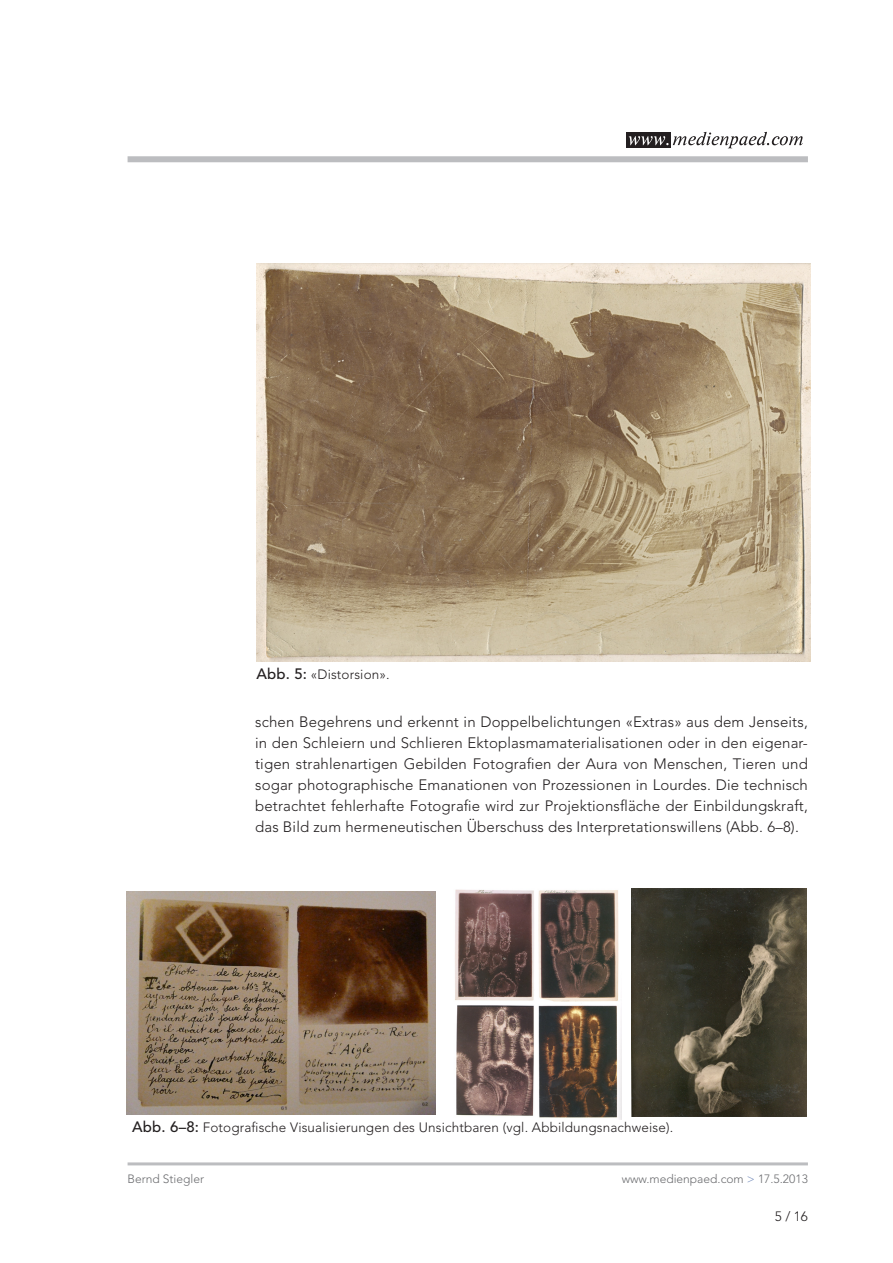
<style>
.page{position:relative;width:893px;height:1263px;background:#fff}
.page>*{position:absolute;margin:0;border:0;box-sizing:border-box;transform-origin:0 0}
.t1{font:300 15px/21px "Avenir LT Std";letter-spacing:.01em;color:#231f20;text-align:justify}
.t2{font:300 13.5px "Avenir LT Std";letter-spacing:.01em;color:#231f20}
.t3{font:300 12px "Avenir LT Std";color:#6c6d70}
.s1{font-weight:500;font-size:15px}
.s2{color:#748cbb}
</style>
<div class="page">
<div style="left:128px;top:156px;width:680px;height:6px;background:#bcbdc0"></div>
<hr style="left:128px;top:1162px;width:680px;height:3px;background:#bcbdc0">
<div style="left:626px;top:133px;width:45px;height:15px;background:#231f20"></div>
<svg style="left:629px;top:132px;width:174px;height:16px"></svg>
<img style="left:256px;top:264px;width:554px;height:398px">
<img style="left:126px;top:891px;width:310px;height:223px">
<img style="left:455px;top:889px;width:166px;height:230px">
<img style="left:631px;top:889px;width:175px;height:227px">
<p class="t2" style="left:256px;top:667px;width:135px"><span class="s1">Abb. 5:</span> «Distorsion».</p>
<p class="t1" style="left:255px;top:711px;width:554px">schen Begehrens und erkennt in Doppelbelichtungen «Extras» aus dem Jenseits, in den Schleiern und Schlieren Ektoplasmamaterialisationen oder in den eigenar&shy;tigen strahlenartigen Gebilden Fotografien der Aura von Menschen, Tieren und sogar photographische Emanationen von Prozessionen in Lourdes. Die technisch betrachtet fehlerhafte Fotografie wird zur Projektionsfläche der Einbildungskraft, das Bild zum hermeneutischen Überschuss des Interpretationswillens (Abb. 6–8).</p>
<p class="t2" style="left:132px;top:1119px;width:542px"><span class="s1">Abb. 6–8:</span> Fotografische Visualisierungen des Unsichtbaren (vgl. Abbildungsnachweise).</p>
<p class="t3" style="left:128px;top:1171px;width:78px">Bernd Stiegler</p>
<p class="t3" style="left:622px;top:1171px;width:188px">www.medienpaed.com <span class="s2">&gt;</span> 17.5.2013</p>
<p class="t2" style="left:775px;top:1208px;width:35px">5 / 16</p>
</div>
